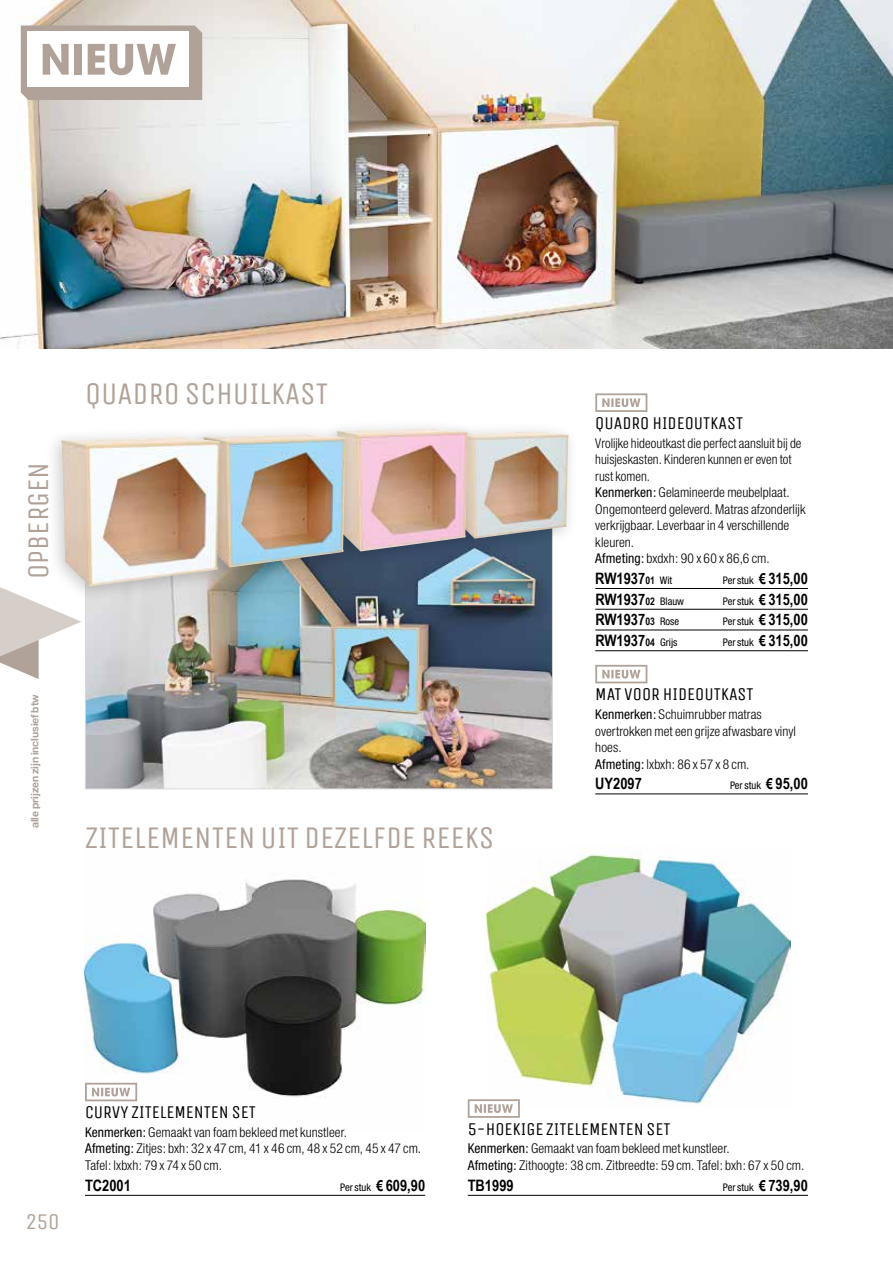
<style>
.page{position:relative;width:893px;height:1263px;background:#fff}
.page>*{position:absolute;margin:0;border:0;box-sizing:border-box;transform-origin:0 0}
.t1{font:31.5px "Unica One";color:#b0a298}
.t2{font:30px "Unica One";color:#b0a298}
.t3{font:22.5px "Unica One";color:#b0a298}
.t4{font:18px "Unica One";color:#000}
.t5{font:700 15.75px "Arial Narrow";color:#000}
.t6{font:300 condensed 13.5px/16.5px "Helvetica Neue";letter-spacing:.005em;color:#000}
.t7{font:condensed 10.5px "Helvetica Neue";color:#000}
.t8{font:700 10.5px "Helvetica Neue";letter-spacing:-.01em;color:#b0a298}
.s1{font-weight:400}
.s2{font-size:10.5px}
.s3{font-family:"Helvetica Neue";font-weight:400;font-stretch:condensed;font-size:10.5px}
.s4{font-family:"Arial Narrow";font-weight:700;font-stretch:normal;font-size:15px}
.s5{font-family:"Arial Narrow";font-weight:700;font-stretch:normal;font-size:15.75px}
</style>
<div class="page">
<svg style="left:0;top:587px;width:81px;height:92px"></svg>
<img style="left:85px;top:879px;width:340px;height:223px">
<img style="left:487px;top:854px;width:304px;height:251px">
<hr style="left:85px;top:1195px;width:340px;height:1px;background:#000">
<svg style="left:85px;top:1083px;width:52px;height:18px"></svg>
<hr style="left:468px;top:1195px;width:340px;height:1px;background:#000">
<svg style="left:468px;top:1099px;width:52px;height:19px"></svg>
<img style="left:87px;top:555px;width:464px;height:232px">
<img style="left:0;top:0;width:893px;height:349px">
<div style="left:438px;top:421px;width:141px;height:134px;background:#000;opacity:.2"></div>
<img style="left:478px;top:432px;width:91px;height:107px">
<div style="left:320px;top:418px;width:158px;height:150px;background:#000;opacity:.2"></div>
<img style="left:357px;top:429px;width:111px;height:122px">
<div style="left:187px;top:423px;width:170px;height:161px;background:#000;opacity:.2"></div>
<img style="left:231px;top:434px;width:115px;height:133px">
<div style="left:44px;top:426px;width:187px;height:177px;background:#000;opacity:.2"></div>
<img style="left:61px;top:437px;width:159px;height:149px">
<svg style="left:21px;top:26px;width:181px;height:74px"></svg>
<hr style="left:595px;top:588px;width:213px;height:1px;background:#000">
<hr style="left:595px;top:609px;width:213px;height:1px;background:#000">
<hr style="left:595px;top:630px;width:213px;height:1px;background:#000">
<hr style="left:595px;top:650px;width:213px;height:1px;background:#000">
<hr style="left:595px;top:793px;width:213px;height:1px;background:#000">
<svg style="left:595px;top:393px;width:52px;height:19px"></svg>
<svg style="left:595px;top:665px;width:52px;height:18px"></svg>
<h2 class="t2" style="left:21px;top:579px;width:119px;rotate:-90deg">OPBERGEN</h2>
<h1 class="t1" style="left:85px;top:375px;width:245px">QUADRO SCHUILKAST</h1>
<p class="t8" style="left:28px;top:828px;width:136px;rotate:-90deg">alle prijzen zijn inclusief btw</p>
<h1 class="t1" style="left:85px;top:819px;width:411px">ZITELEMENTEN UIT DEZELFDE REEKS</h1>
<h3 class="t4" style="left:595px;top:412px;width:149px">QUADRO HIDEOUTKAST</h3>
<p class="t6" style="left:595px;top:434px;width:212px">Vrolijke hideoutkast die perfect aansluit bij de huisjeskasten. Kinderen kunnen er even tot rust komen.<br><span class="s1">Kenmerken:</span> Gelamineerde meubelplaat.<br>Ongemonteerd geleverd. Matras afzonderlijk verkrijgbaar. Leverbaar in 4 verschillende kleuren.<br><span class="s1">Afmeting:</span> bxdxh: 90 x 60 x 86,6 cm.</p>
<p class="t5" style="left:595px;top:566px;width:78px">RW1937<span class="s2">01</span> <span class="s3">Wit</span></p>
<p class="t7" style="left:723px;top:574px;width:87px">Per stuk <span class="s4">€</span> <span class="s5">315,00</span></p>
<p class="t5" style="left:595px;top:587px;width:90px">RW1937<span class="s2">02</span> <span class="s3">Blauw</span></p>
<p class="t7" style="left:723px;top:595px;width:87px">Per stuk <span class="s4">€</span> <span class="s5">315,00</span></p>
<p class="t5" style="left:595px;top:608px;width:85px">RW1937<span class="s2">03</span> <span class="s3">Rose</span></p>
<p class="t7" style="left:723px;top:616px;width:87px">Per stuk <span class="s4">€</span> <span class="s5">315,00</span></p>
<p class="t5" style="left:595px;top:629px;width:84px">RW1937<span class="s2">04</span> <span class="s3">Grijs</span></p>
<p class="t7" style="left:723px;top:636px;width:87px">Per stuk <span class="s4">€</span> <span class="s5">315,00</span></p>
<h3 class="t4" style="left:595px;top:684px;width:160px">MAT VOOR HIDEOUTKAST</h3>
<p class="t6" style="left:595px;top:706px;width:202px"><span class="s1">Kenmerken:</span> Schuimrubber matras overtrokken met een grijze afwasbare vinyl hoes.<br><span class="s1">Afmeting:</span> lxbxh: 86 x 57 x 8 cm.</p>
<p class="t5" style="left:595px;top:772px;width:48px">UY2097</p>
<p class="t7" style="left:730px;top:779px;width:79px">Per stuk <span class="s4">€</span> <span class="s5">95,00</span></p>
<h3 class="t3" style="left:26px;top:1208px;width:35px">250</h3>
<h3 class="t4" style="left:85px;top:1102px;width:172px">CURVY ZITELEMENTEN SET</h3>
<p class="t6" style="left:85px;top:1124px;width:338px"><span class="s1">Kenmerken:</span> Gemaakt van foam bekleed met kunstleer.<br><span class="s1">Afmeting:</span> Zitjes: bxh: 32 x 47 cm, 41 x 46 cm, 48 x 52 cm, 45 x 47 cm.<br>Tafel: lxbxh: 79 x 74 x 50 cm.</p>
<p class="t5" style="left:85px;top:1173px;width:47px">TC2001</p>
<p class="t7" style="left:340px;top:1181px;width:87px">Per stuk <span class="s4">€</span> <span class="s5">609,90</span></p>
<h3 class="t4" style="left:468px;top:1118px;width:204px">5-HOEKIGE ZITELEMENTEN SET</h3>
<p class="t6" style="left:468px;top:1140px;width:338px"><span class="s1">Kenmerken:</span> Gemaakt van foam bekleed met kunstleer.<br><span class="s1">Afmeting:</span> Zithoogte: 38 cm. Zitbreedte: 59 cm. Tafel: bxh: 67 x 50 cm.</p>
<p class="t5" style="left:468px;top:1173px;width:47px">TB1999</p>
<p class="t7" style="left:723px;top:1181px;width:87px">Per stuk <span class="s4">€</span> <span class="s5">739,90</span></p>
</div>
